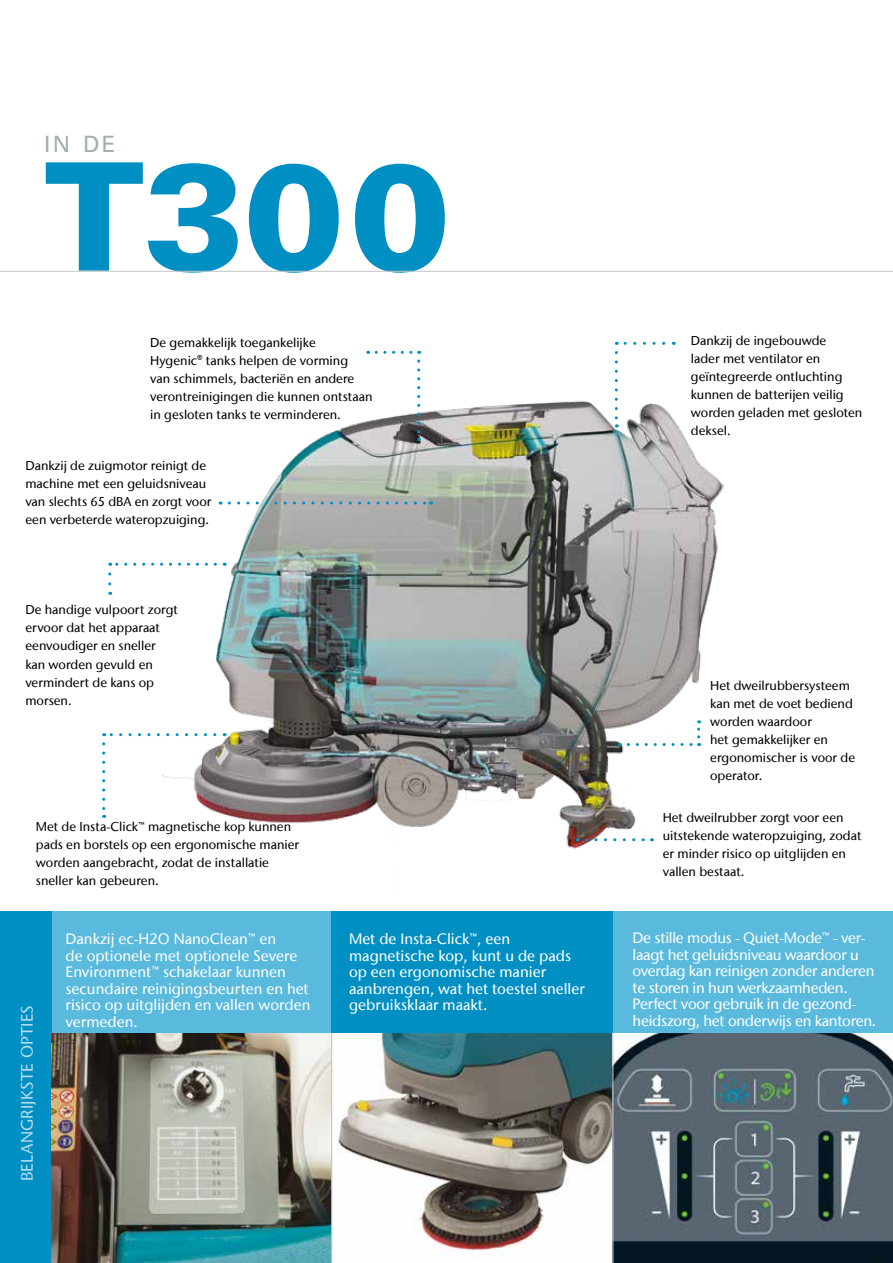
<style>
.page{position:relative;width:893px;height:1263px;background:#fff}
.page>*{position:absolute;margin:0;border:0;box-sizing:border-box;transform-origin:0 0}
.t1{font:900 150px "Univers LT Std";color:#008fc3}
.t2{font:22.5px "Univers LT Std";color:#a1afae}
.t3{font:500 16.5px "Stone Sans IIITC Com";letter-spacing:.01em;color:#b8ddef}
.t4{font:500 15px/16.5px "Stone Sans IIITC Com";color:#fff}
.t5{font:500 15px/16.5px "Stone Sans IIITC Com";letter-spacing:-.02em;color:#fff}
.t6{font:500 12.75px/18px "Stone Sans IIITC Com";color:#000}
</style>
<div class="page">
<img style="left:163px;top:341px;width:561px;height:508px">
<svg style="left:628px;top:743px;width:72px;height:3px"></svg>
<svg style="left:697px;top:720px;width:3px;height:17px"></svg>
<svg style="left:110px;top:563px;width:105px;height:3px"></svg>
<svg style="left:108px;top:574px;width:3px;height:21px"></svg>
<svg style="left:104px;top:733px;width:111px;height:3px"></svg>
<svg style="left:102px;top:744px;width:3px;height:74px"></svg>
<svg style="left:376px;top:351px;width:44px;height:3px"></svg>
<svg style="left:417px;top:361px;width:3px;height:80px"></svg>
<svg style="left:616px;top:342px;width:48px;height:3px"></svg>
<svg style="left:615px;top:352px;width:3px;height:75px"></svg>
<svg style="left:586px;top:838px;width:66px;height:3px"></svg>
<div style="left:0;top:911px;width:52px;height:352px;background:#008fc3"></div>
<hr style="left:0;top:271px;width:893px;height:1px;background:#c6c6c6">
<svg style="left:229px;top:501px;width:203px;height:3px"></svg>
<img style="left:332px;top:1033px;width:280px;height:230px">
<img style="left:613px;top:1033px;width:280px;height:230px">
<img style="left:51px;top:1033px;width:280px;height:230px">
<div style="left:52px;top:911px;width:281px;height:122px;background:#59badd"></div>
<div style="left:613px;top:911px;width:280px;height:122px;background:#59badd"></div>
<div style="left:332px;top:911px;width:281px;height:122px;background:#008fc3"></div>
<hr style="left:612px;top:1033px;width:1px;height:230px;background:#c6c6c6">
<hr style="left:331px;top:1033px;width:1px;height:230px;background:#c6c6c6">
<h2 class="t2" style="left:44px;top:131px;width:73px">IN DE</h2>
<h1 class="t1" style="left:44px;top:123px;width:408px">T300</h1>
<p class="t6" style="left:150px;top:333px;width:224px">De gemakkelijk toegankelijke<br>Hygenic® tanks helpen de vorming<br>van schimmels, bacteriën en andere verontreinigingen die kunnen ontstaan in gesloten tanks te verminderen.</p>
<p class="t6" style="left:691px;top:331px;width:173px">Dankzij de ingebouwde<br>lader met ventilator en geïntegreerde ontluchting kunnen de batterijen veilig worden geladen met gesloten deksel.</p>
<p class="t6" style="left:25px;top:456px;width:188px">Dankzij de zuigmotor reinigt de machine met een geluidsniveau van slechts 65 dBA en zorgt voor een verbeterde wateropzuiging.</p>
<p class="t6" style="left:25px;top:601px;width:154px">De handige vulpoort zorgt ervoor dat het apparaat eenvoudiger en sneller kan worden gevuld en vermindert de kans op morsen.</p>
<p class="t6" style="left:36px;top:817px;width:265px">Met de Insta-Click™ magnetische kop kunnen pads en borstels op een ergonomische manier worden aangebracht, zodat de installatie sneller kan gebeuren.</p>
<p class="t6" style="left:710px;top:677px;width:146px">Het dweilrubbersysteem kan met de voet bediend worden waardoor<br>het gemakkelijker en ergonomischer is voor de operator.</p>
<p class="t6" style="left:663px;top:809px;width:200px">Het dweilrubber zorgt voor een uitstekende wateropzuiging, zodat er minder risico op uitglijden en vallen bestaat.</p>
<p class="t3" style="left:17px;top:1181px;width:178px;rotate:-90deg">BELANGRIJKSTE OPTIES</p>
<p class="t4" style="left:66px;top:931px;width:246px">Dankzij ec-H2O NanoClean™ en<br>de optionele met optionele Severe<br>Environment™ schakelaar kunnen secundaire reinigingsbeurten en het risico op uitglijden en vallen worden vermeden.</p>
<p class="t4" style="left:349px;top:931px;width:237px">Met de Insta-Click™, een magnetische kop, kunt u de pads op een ergonomische manier aanbrengen, wat het toestel sneller gebruiksklaar maakt.</p>
<p class="t5" style="left:633px;top:930px;width:245px">De stille modus - Quiet-Mode™ - ver&shy;laagt het geluidsniveau waardoor u overdag kan reinigen zonder anderen te storen in hun werkzaamheden.<br>Perfect voor gebruik in de gezond&shy;heidszorg, het onderwijs en kantoren.</p>
</div>
